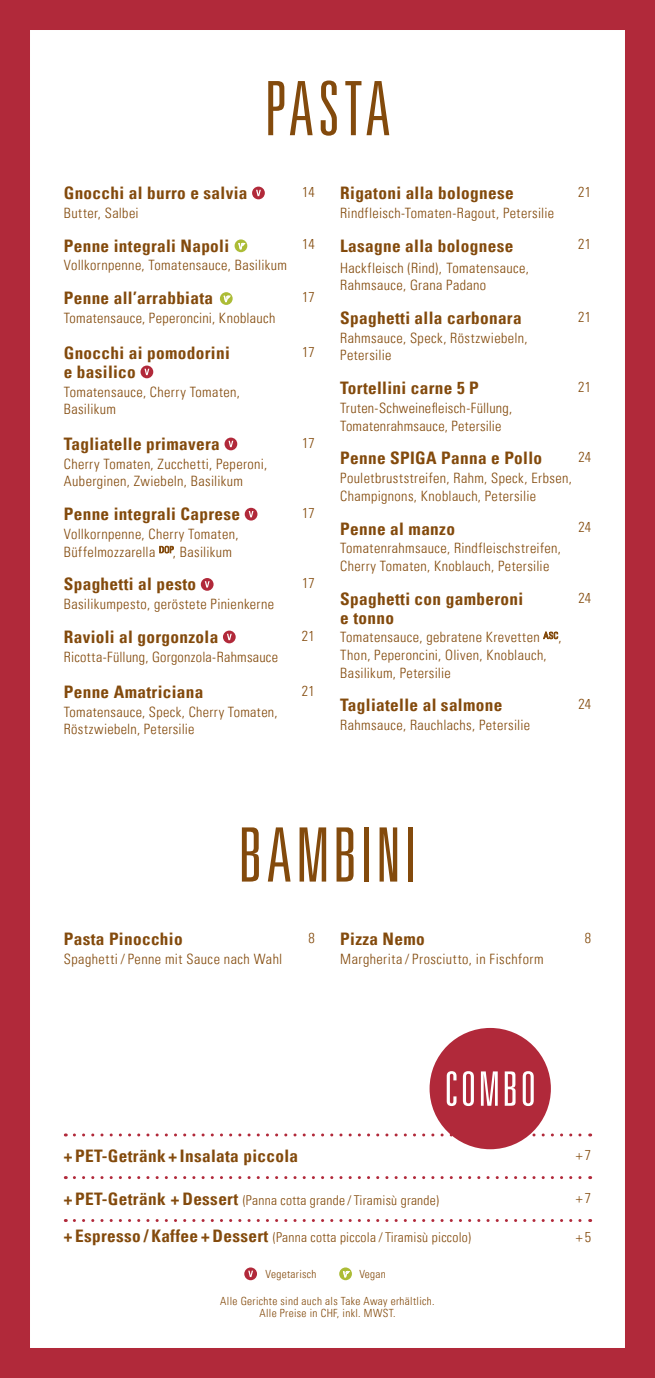
<style>
.page{position:relative;width:655px;height:1378px;background:#fff}
.page>*{position:absolute;margin:0;border:0;box-sizing:border-box;transform-origin:0 0}
.Titel{font:75px "Univers LT Pro Light Ult Cond";letter-spacing:.045em;color:#834a0c}
.Name{font:700 condensed 17.25px/18.8px "Univers LT Pro";letter-spacing:.02em;color:#834a0c}
.Inhalt{font:300 condensed 14.25px/17.7px "Univers LT Pro";letter-spacing:.025em;color:#834a0c}
.Name-2{font:300 condensed 13.5px "Univers LT Pro";letter-spacing:.02em;color:#834a0c}
.Name-3{font:300 condensed 11.25px "Univers LT Pro";letter-spacing:.03em;color:#834a0c}
.s1{font-weight:700;font-size:17.25px}
</style>
<div class="page">
<div style="left:0;top:0;width:655px;height:1378px;border:30px solid #b1293a"></div>
<svg style="left:252px;top:187px;width:13px;height:12px"></svg>
<svg style="left:256px;top:190px;width:5px;height:6px"></svg>
<svg style="left:140px;top:365px;width:13px;height:13px"></svg>
<svg style="left:144px;top:369px;width:5px;height:6px"></svg>
<svg style="left:224px;top:437px;width:13px;height:13px"></svg>
<svg style="left:228px;top:441px;width:5px;height:6px"></svg>
<div style="left:245px;top:508px;width:12px;height:12px;background:#b1293a;border-radius:50%"></div>
<svg style="left:249px;top:511px;width:4px;height:6px"></svg>
<svg style="left:201px;top:578px;width:13px;height:13px"></svg>
<svg style="left:205px;top:581px;width:5px;height:6px"></svg>
<svg style="left:223px;top:630px;width:13px;height:13px"></svg>
<svg style="left:227px;top:634px;width:5px;height:6px"></svg>
<div style="left:244px;top:1267px;width:13px;height:13px;background:#b1293a;border-radius:50%"></div>
<svg style="left:248px;top:1270px;width:5px;height:7px"></svg>
<svg style="left:339px;top:1267px;width:13px;height:13px"></svg>
<svg style="left:235px;top:239px;width:12px;height:13px"></svg>
<svg style="left:220px;top:292px;width:13px;height:13px"></svg>
<svg style="left:74px;top:1219px;width:517px;height:3px"></svg>
<svg style="left:74px;top:1176px;width:517px;height:3px"></svg>
<svg style="left:74px;top:1133px;width:517px;height:3px"></svg>
<div style="left:429px;top:1028px;width:122px;height:121px;background:#b1293a;border-radius:50%"></div>
<svg style="left:447px;top:1071px;width:87px;height:35px"></svg>
<p class="Titel" style="left:265px;top:65px;width:127px">PASTA</p>
<p class="Name" style="left:64px;top:183px;width:185px">Gnocchi al burro e salvia</p>
<p class="Inhalt" style="left:302px;top:182px;width:14px">14</p>
<p class="Inhalt" style="left:64px;top:203px;width:76px">Butter, Salbei</p>
<p class="Name" style="left:64px;top:236px;width:167px">Penne integrali Napoli</p>
<p class="Inhalt" style="left:302px;top:235px;width:14px">14</p>
<p class="Inhalt" style="left:64px;top:256px;width:225px">Vollkornpenne, Tomatensauce, Basilikum</p>
<p class="Name" style="left:64px;top:288px;width:151px">Penne all’arrabbiata</p>
<p class="Inhalt" style="left:302px;top:287px;width:14px">17</p>
<p class="Inhalt" style="left:64px;top:308px;width:213px">Tomatensauce, Peperoncini, Knoblauch</p>
<p class="Name" style="left:64px;top:343px;width:167px">Gnocchi ai pomodorini e basilico</p>
<p class="Inhalt" style="left:302px;top:342px;width:14px">17</p>
<p class="Inhalt" style="left:64px;top:382px;width:178px">Tomatensauce, Cherry Tomaten,<br>Basilikum</p>
<p class="Name" style="left:64px;top:434px;width:158px">Tagliatelle primavera</p>
<p class="Inhalt" style="left:302px;top:433px;width:14px">17</p>
<p class="Inhalt" style="left:64px;top:454px;width:205px">Cherry Tomaten, Zucchetti, Peperoni,<br>Auberginen, Zwiebeln, Basilikum</p>
<p class="Name" style="left:64px;top:504px;width:178px">Penne integrali Caprese</p>
<p class="Inhalt" style="left:302px;top:503px;width:14px">17</p>
<p class="Inhalt" style="left:64px;top:524px;width:176px">Vollkornpenne, Cherry Tomaten,<br>Büffelmozzarella <sup>DOP</sup>, Basilikum</p>
<p class="Name" style="left:64px;top:574px;width:134px">Spaghetti al pesto</p>
<p class="Inhalt" style="left:302px;top:573px;width:14px">17</p>
<p class="Inhalt" style="left:64px;top:594px;width:212px">Basilikumpesto, geröstete Pinienkerne</p>
<p class="Name" style="left:64px;top:627px;width:156px">Ravioli al gorgonzola</p>
<p class="Inhalt" style="left:302px;top:626px;width:14px">21</p>
<p class="Inhalt" style="left:64px;top:647px;width:216px">Ricotta-Füllung, Gorgonzola-Rahmsauce</p>
<p class="Name" style="left:64px;top:682px;width:141px">Penne Amatriciana</p>
<p class="Inhalt" style="left:302px;top:681px;width:14px">21</p>
<p class="Inhalt" style="left:64px;top:702px;width:215px">Tomatensauce, Speck, Cherry Tomaten,<br>Röstzwiebeln, Petersilie</p>
<p class="Name" style="left:340px;top:183px;width:175px">Rigatoni alla bolognese</p>
<p class="Inhalt" style="left:578px;top:182px;width:14px">21</p>
<p class="Inhalt" style="left:340px;top:203px;width:215px">Rindfleisch-Tomaten-Ragout, Petersilie</p>
<p class="Name" style="left:340px;top:236px;width:175px">Lasagne alla bolognese</p>
<p class="Inhalt" style="left:578px;top:235px;width:14px">21</p>
<p class="Inhalt" style="left:340px;top:258px;width:190px">Hackfleisch (Rind), Tomatensauce,</p>
<p class="Inhalt" style="left:340px;top:275px;width:147px">Rahmsauce, Grana Padano</p>
<p class="Name" style="left:340px;top:308px;width:183px">Spaghetti alla carbonara</p>
<p class="Inhalt" style="left:578px;top:307px;width:14px">21</p>
<p class="Inhalt" style="left:340px;top:328px;width:189px">Rahmsauce, Speck, Röstzwiebeln,<br>Petersilie</p>
<p class="Name" style="left:340px;top:378px;width:140px">Tortellini carne 5 P</p>
<p class="Inhalt" style="left:578px;top:377px;width:14px">21</p>
<p class="Inhalt" style="left:340px;top:398px;width:173px">Truten-Schweinefleisch-Füllung,</p>
<p class="Inhalt" style="left:340px;top:416px;width:163px">Tomatenrahmsauce, Petersilie</p>
<p class="Name" style="left:340px;top:448px;width:203px">Penne SPIGA Panna e Pollo</p>
<p class="Inhalt" style="left:578px;top:447px;width:14px">24</p>
<p class="Inhalt" style="left:340px;top:468px;width:233px">Pouletbruststreifen, Rahm, Speck, Erbsen,<br>Champignons, Knoblauch, Petersilie</p>
<p class="Name" style="left:340px;top:519px;width:116px">Penne al manzo</p>
<p class="Inhalt" style="left:578px;top:518px;width:14px">24</p>
<p class="Inhalt" style="left:340px;top:539px;width:222px">Tomatenrahmsauce, Rindfleischstreifen,<br>Cherry Tomaten, Knoblauch, Petersilie</p>
<p class="Name" style="left:340px;top:589px;width:184px">Spaghetti con gamberoni e tonno</p>
<p class="Inhalt" style="left:578px;top:588px;width:14px">24</p>
<p class="Inhalt" style="left:340px;top:628px;width:223px">Tomatensauce, gebratene Krevetten <sup>ASC</sup>,<br>Thon, Peperoncini, Oliven, Knoblauch,<br>Basilikum, Petersilie</p>
<p class="Name" style="left:340px;top:695px;width:164px">Tagliatelle al salmone</p>
<p class="Inhalt" style="left:578px;top:694px;width:14px">24</p>
<p class="Inhalt" style="left:340px;top:715px;width:191px">Rahmsauce, Rauchlachs, Petersilie</p>
<p class="Titel" style="left:238px;top:811px;width:180px">BAMBINI</p>
<p class="Name" style="left:64px;top:929px;width:120px">Pasta Pinocchio</p>
<p class="Inhalt" style="left:308px;top:928px;width:8px">8</p>
<p class="Inhalt" style="left:64px;top:949px;width:220px">Spaghetti / Penne mit Sauce nach Wahl</p>
<p class="Name" style="left:340px;top:929px;width:86px">Pizza Nemo</p>
<p class="Inhalt" style="left:585px;top:928px;width:8px">8</p>
<p class="Inhalt" style="left:340px;top:949px;width:205px">Margherita / Prosciutto, in Fischform</p>
<p class="Name" style="left:64px;top:1146px;width:236px">+ PET-Getränk + Insalata piccola</p>
<p class="Inhalt" style="left:576px;top:1145px;width:17px">+7</p>
<p class="Name-2" style="left:64px;top:1190px;width:377px"><span class="s1">+ PET-Getränk + Dessert</span> (Panna cotta grande / Tiramisù grande)</p>
<p class="Name-2" style="left:64px;top:1228px;width:409px"><span class="s1">+ Espresso / Kaffee + Dessert</span> (Panna cotta piccola / Tiramisù piccolo)</p>
<p class="Inhalt" style="left:576px;top:1227px;width:17px">+5</p>
<p class="Name-3" style="left:265px;top:1266px;width:53px">Vegetarisch</p>
<p class="Name-3" style="left:220px;top:1293px;width:216px">Alle Gerichte sind auch als Take Away erhältlich.</p>
<p class="Name-3" style="left:259px;top:1305px;width:138px">Alle Preise in CHF, inkl. MWST.</p>
<p class="Inhalt" style="left:576px;top:1188px;width:17px">+7</p>
<p class="Name-3" style="left:359px;top:1266px;width:28px">Vegan</p>
</div>
